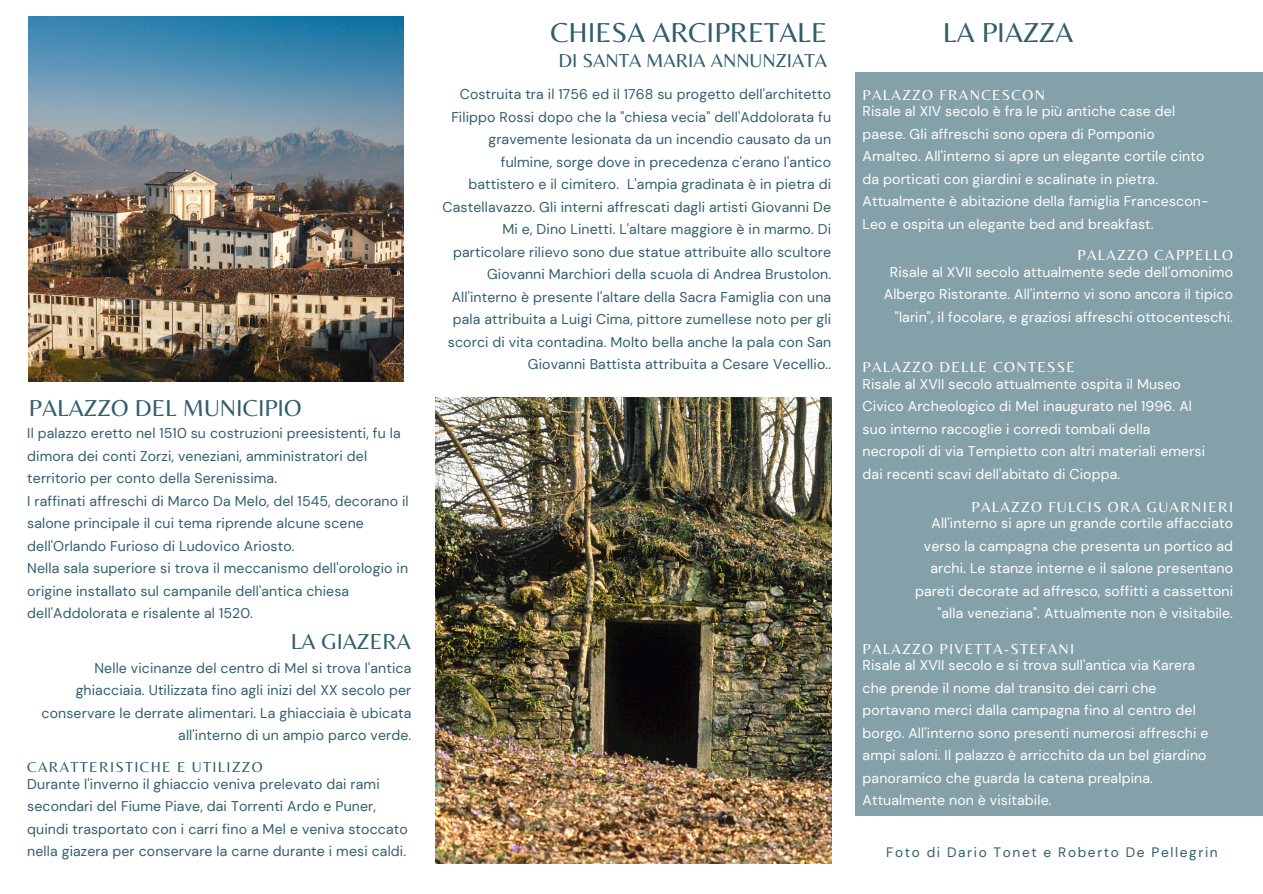
<style>
.page{position:relative;width:1263px;height:894px;background:#fff}
.page>*{position:absolute;margin:0;border:0;box-sizing:border-box;transform-origin:0 0}
.t1{font:28.5px "Belleza";color:#315e6b}
.t2{font:24px "Belleza";color:#315e6b}
.t3{font:22.5px "Belleza";color:#315e6b}
.t4{font:19.5px "Belleza";color:#315e6b}
.t5{font:15px "Belleza";letter-spacing:.09em;color:#fff}
.t6{font:15px "Belleza";letter-spacing:.09em;color:#315e6b}
.t7{font:14.1px/22.5px "DM Sans";letter-spacing:.01em;color:#315e6b}
.t8{font:14.1px/22.5px "DM Sans";letter-spacing:.01em;color:#fff}
.t9{font:13.65px "DM Sans";letter-spacing:.12em;color:#315e6b}
</style>
<div class="page">
<div style="left:855px;top:0;width:408px;height:893px;background:#84a1a9"></div>
<div style="left:841px;top:816px;width:422px;height:77px;background:#fff"></div>
<img style="left:435px;top:397px;width:396px;height:466px">
<img style="left:29px;top:16px;width:374px;height:366px">
<div style="left:818px;top:0;width:445px;height:72px;background:#fff"></div>
<p class="t2" style="left:29px;top:393px;width:274px">PALAZZO DEL MUNICIPIO</p>
<p class="t7" style="left:27px;top:422px;width:375px">Il palazzo eretto nel 1510 su costruzioni preesistenti, fu la dimora dei conti Zorzi, veneziani, amministratori del territorio per conto della Serenissima.</p>
<p class="t7" style="left:27px;top:489px;width:383px">I raffinati affreschi di Marco Da Melo, del 1545, decorano il salone principale il cui tema riprende alcune scene dell'Orlando Furioso di Ludovico Ariosto.</p>
<p class="t7" style="left:27px;top:557px;width:382px">Nella sala superiore si trova il meccanismo dell'orologio in origine installato sul campanile dell'antica chiesa dell'Addolorata e risalente al 1520.</p>
<p class="t3" style="left:291px;top:627px;width:122px">LA GIAZERA</p>
<p class="t7" style="left:42px;top:656px;width:371px;text-align:right">Nelle vicinanze del centro di Mel si trova l'antica ghiacciaia. Utilizzata fino agli inizi del XX secolo per conservare le derrate alimentari. La ghiacciaia è ubicata all'interno di un ampio parco verde.</p>
<p class="t6" style="left:27px;top:757px;width:237px">CARATTERISTICHE E UTILIZZO</p>
<p class="t7" style="left:27px;top:772px;width:382px">Durante l'inverno il ghiaccio veniva prelevato dai rami secondari del Fiume Piave, dai Torrenti Ardo e Puner, quindi trasportato con i carri fino a Mel e veniva stoccato nella giazera per conservare la carne durante i mesi caldi.</p>
<p class="t1" style="left:551px;top:16px;width:278px">CHIESA ARCIPRETALE</p>
<p class="t4" style="left:558px;top:49px;width:270px">DI SANTA MARIA ANNUNZIATA</p>
<p class="t7" style="left:443px;top:83px;width:390px;text-align:right">Costruita tra il 1756 ed il 1768 su progetto dell'architetto Filippo Rossi dopo che la "chiesa vecia" dell'Addolorata fu gravemente lesionata da un incendio causato da un fulmine, sorge dove in precedenza c'erano l'antico battistero e il cimitero. L'ampia gradinata è in pietra di Castellavazzo. Gli interni affrescati dagli artisti Giovanni De Mi e, Dino Linetti. L'altare maggiore è in marmo. Di particolare rilievo sono due statue attribuite allo scultore Giovanni Marchiori della scuola di Andrea Brustolon.<br>All'interno è presente l'altare della Sacra Famiglia con una pala attribuita a Luigi Cima, pittore zumellese noto per gli scorci di vita contadina. Molto bella anche la pala con San Giovanni Battista attribuita a Cesare Vecellio..</p>
<p class="t1" style="left:943px;top:16px;width:132px">LA PIAZZA</p>
<p class="t5" style="left:863px;top:86px;width:184px">PALAZZO FRANCESCON</p>
<p class="t8" style="left:863px;top:100px;width:347px">Risale al XIV secolo è fra le più antiche case del paese. Gli affreschi sono opera di Pomponio Amalteo. All'interno si apre un elegante cortile cinto da porticati con giardini e scalinate in pietra.<br>Attualmente è abitazione della famiglia Francescon-Leo e ospita un elegante bed and breakfast.</p>
<p class="t5" style="left:1077px;top:246px;width:157px">PALAZZO CAPPELLO</p>
<p class="t8" style="left:884px;top:260px;width:351px;text-align:right">Risale al XVII secolo attualmente sede dell'omonimo<br>Albergo Ristorante. All'interno vi sono ancora il tipico "larin", il focolare, e graziosi affreschi ottocenteschi.</p>
<p class="t5" style="left:863px;top:358px;width:214px">PALAZZO DELLE CONTESSE</p>
<p class="t8" style="left:863px;top:372px;width:344px">Risale al XVII secolo attualmente ospita il Museo Civico Archeologico di Mel inaugurato nel 1996. Al suo interno raccoglie i corredi tombali della necropoli di via Tempietto con altri materiali emersi dai recenti scavi dell'abitato di Cioppa.</p>
<p class="t5" style="left:971px;top:498px;width:263px">PALAZZO FULCIS ORA GUARNIERI</p>
<p class="t8" style="left:915px;top:512px;width:319px;text-align:right">All'interno si apre un grande cortile affacciato verso la campagna che presenta un portico ad archi. Le stanze interne e il salone presentano pareti decorate ad affresco, soffitti a cassettoni "alla veneziana". Attualmente non è visitabile.</p>
<p class="t5" style="left:863px;top:640px;width:213px">PALAZZO PIVETTA-STEFANI</p>
<p class="t8" style="left:863px;top:654px;width:347px">Risale al XVII secolo e si trova sull'antica via Karera che prende il nome dal transito dei carri che portavano merci dalla campagna fino al centro del borgo. All'interno sono presenti numerosi affreschi e ampi saloni. Il palazzo è arricchito da un bel giardino panoramico che guarda la catena prealpina.<br>Attualmente non è visitabile.</p>
<p class="t9" style="left:886px;top:843px;width:333px">Foto di Dario Tonet e Roberto De Pellegrin</p>
</div>
